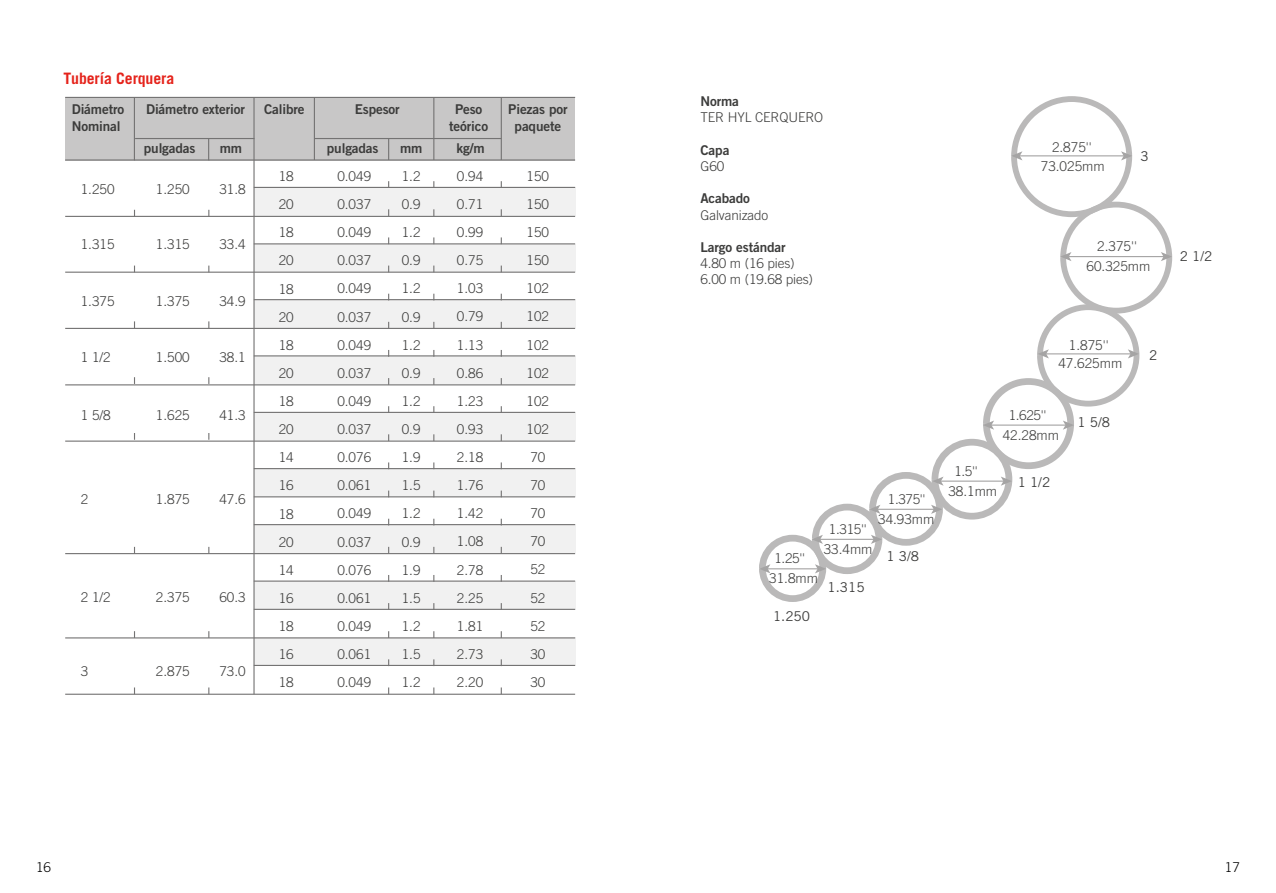
<style>
.page{position:relative;width:1276px;height:893px;background:#fff}
.page>*{position:absolute;margin:0;border:0;box-sizing:border-box;transform-origin:0 0}
.t1{font:700 15.75px "Trade Gothic";letter-spacing:-.005em;color:#e5231b}
.t2{font:300 13.5px/28.1px "Trade Gothic";color:#3c3c3b;text-align:justify}
.t3{font:13.5px/16.2px "Trade Gothic Bold Two";letter-spacing:-.01em;color:#3c3c3b;text-align:center}
.t4{font:13.5px "Trade Gothic";color:#3c3c3b}
.t5{font:300 13.5px "Trade Gothic";color:#000}
</style>
<div class="page">
<div style="left:65px;top:97px;width:510px;height:64px;background:#c8c7c7"></div>
<div style="left:254px;top:187px;width:321px;height:29px;background:#f1f1f1"></div>
<div style="left:254px;top:244px;width:321px;height:27px;background:#f1f1f1"></div>
<div style="left:254px;top:300px;width:321px;height:28px;background:#f1f1f1"></div>
<div style="left:254px;top:356px;width:321px;height:28px;background:#f1f1f1"></div>
<div style="left:254px;top:412px;width:321px;height:29px;background:#f1f1f1"></div>
<div style="left:254px;top:525px;width:321px;height:28px;background:#f1f1f1"></div>
<div style="left:254px;top:469px;width:321px;height:28px;background:#f1f1f1"></div>
<div style="left:254px;top:581px;width:321px;height:28px;background:#f1f1f1"></div>
<div style="left:254px;top:637px;width:321px;height:28px;background:#f1f1f1"></div>
<div style="left:869px;top:472px;width:74px;height:74px;border:7px solid #bab9b9;border-radius:50%"></div>
<div style="left:1060px;top:202px;width:112px;height:112px;border:6px solid #bab9b9;border-radius:50%"></div>
<div style="left:1037px;top:304px;width:102px;height:103px;border:6px solid #bab9b9;border-radius:50%"></div>
<div style="left:1011px;top:96px;width:121px;height:121px;border:6px solid #bab9b9;border-radius:50%"></div>
<div style="left:983px;top:378px;width:91px;height:91px;border:7px solid #bab9b9;border-radius:50%"></div>
<div style="left:931px;top:439px;width:81px;height:81px;border:7px solid #bab9b9;border-radius:50%"></div>
<div style="left:812px;top:504px;width:70px;height:70px;border:7px solid #bab9b9;border-radius:50%"></div>
<div style="left:759px;top:535px;width:67px;height:67px;border:7px solid #bab9b9;border-radius:50%"></div>
<hr style="left:877px;top:509px;width:57px;height:1px;background:#a5a4a4">
<svg style="left:869px;top:505px;width:11px;height:9px"></svg>
<svg style="left:931px;top:505px;width:11px;height:9px"></svg>
<hr style="left:1068px;top:256px;width:96px;height:1px;background:#a5a4a4">
<svg style="left:1060px;top:252px;width:11px;height:9px"></svg>
<svg style="left:1161px;top:252px;width:11px;height:9px"></svg>
<hr style="left:1019px;top:155px;width:105px;height:1px;background:#a5a4a4">
<svg style="left:1011px;top:151px;width:11px;height:9px"></svg>
<svg style="left:1121px;top:151px;width:11px;height:9px"></svg>
<hr style="left:1045px;top:353px;width:86px;height:1px;background:#a5a4a4">
<svg style="left:1037px;top:349px;width:12px;height:9px"></svg>
<svg style="left:1127px;top:349px;width:12px;height:9px"></svg>
<hr style="left:991px;top:425px;width:75px;height:1px;background:#a5a4a4">
<svg style="left:983px;top:420px;width:11px;height:10px"></svg>
<svg style="left:1062px;top:420px;width:12px;height:10px"></svg>
<hr style="left:940px;top:481px;width:64px;height:1px;background:#a5a4a4">
<svg style="left:932px;top:477px;width:11px;height:9px"></svg>
<svg style="left:1000px;top:477px;width:12px;height:9px"></svg>
<hr style="left:819px;top:539px;width:55px;height:1px;background:#a5a4a4">
<svg style="left:811px;top:535px;width:12px;height:9px"></svg>
<svg style="left:871px;top:535px;width:11px;height:9px"></svg>
<hr style="left:767px;top:568px;width:51px;height:1px;background:#a5a4a4">
<svg style="left:759px;top:564px;width:11px;height:9px"></svg>
<svg style="left:815px;top:564px;width:11px;height:9px"></svg>
<hr style="left:65px;top:272px;width:510px;height:1px;background:#747373">
<hr style="left:65px;top:159px;width:510px;height:2px;background:#747373">
<hr style="left:65px;top:97px;width:510px;height:1px;background:#747373">
<hr style="left:254px;top:187px;width:321px;height:1px;background:#747373">
<hr style="left:254px;top:243px;width:321px;height:1px;background:#747373">
<hr style="left:254px;top:299px;width:321px;height:1px;background:#747373">
<hr style="left:254px;top:355px;width:321px;height:1px;background:#747373">
<hr style="left:254px;top:412px;width:321px;height:1px;background:#747373">
<hr style="left:254px;top:468px;width:321px;height:1px;background:#747373">
<hr style="left:254px;top:496px;width:321px;height:1px;background:#747373">
<hr style="left:254px;top:524px;width:321px;height:1px;background:#747373">
<hr style="left:254px;top:580px;width:321px;height:2px;background:#747373">
<hr style="left:254px;top:609px;width:321px;height:1px;background:#747373">
<hr style="left:254px;top:665px;width:321px;height:1px;background:#747373">
<hr style="left:65px;top:216px;width:510px;height:1px;background:#747373">
<hr style="left:65px;top:328px;width:510px;height:1px;background:#747373">
<hr style="left:65px;top:384px;width:510px;height:1px;background:#747373">
<hr style="left:65px;top:553px;width:510px;height:1px;background:#747373">
<hr style="left:65px;top:637px;width:510px;height:1px;background:#747373">
<hr style="left:65px;top:694px;width:510px;height:1px;background:#747373">
<hr style="left:65px;top:441px;width:510px;height:1px;background:#747373">
<hr style="left:253px;top:97px;width:2px;height:597px;background:#747373">
<hr style="left:135px;top:138px;width:119px;height:1px;background:#747373">
<hr style="left:314px;top:138px;width:187px;height:1px;background:#747373">
<hr style="left:134px;top:97px;width:1px;height:63px;background:#747373">
<hr style="left:314px;top:97px;width:1px;height:63px;background:#747373">
<svg style="left:134px;top:160px;width:1px;height:280px"></svg>
<svg style="left:208px;top:139px;width:1px;height:301px"></svg>
<svg style="left:134px;top:631px;width:1px;height:63px"></svg>
<svg style="left:208px;top:631px;width:1px;height:63px"></svg>
<svg style="left:388px;top:139px;width:1px;height:555px"></svg>
<svg style="left:433px;top:160px;width:1px;height:534px"></svg>
<svg style="left:501px;top:160px;width:1px;height:534px"></svg>
<hr style="left:433px;top:97px;width:1px;height:63px;background:#747373">
<hr style="left:501px;top:97px;width:1px;height:63px;background:#747373">
<p class="t1" style="left:63px;top:69px;width:112px">Tubería Cerquera</p>
<p class="t3" style="left:72px;top:101px;width:54px;text-align:left">Diámetro<br>Nominal</p>
<p class="t3" style="left:146px;top:101px;width:100px">Diámetro exterior</p>
<p class="t3" style="left:355px;top:101px;width:46px">Espesor</p>
<p class="t3" style="left:449px;top:101px;width:41px">Peso teórico</p>
<p class="t3" style="left:508px;top:101px;width:61px">Piezas por paquete</p>
<p class="t3" style="left:144px;top:140px;width:53px">pulgadas</p>
<p class="t3" style="left:220px;top:140px;width:24px">mm</p>
<p class="t3" style="left:327px;top:140px;width:53px">pulgadas</p>
<p class="t3" style="left:400px;top:140px;width:24px">mm</p>
<p class="t3" style="left:456px;top:140px;width:30px">kg/m</p>
<p class="t3" style="left:264px;top:101px;width:42px">Calibre</p>
<p class="t2" style="left:81px;top:175px;width:35px">1.250</p>
<p class="t2" style="left:81px;top:230px;width:35px">1.315</p>
<p class="t2" style="left:81px;top:287px;width:35px">1.375</p>
<p class="t2" style="left:81px;top:343px;width:32px">1 1/2</p>
<p class="t2" style="left:81px;top:401px;width:32px">1 5/8</p>
<p class="t2" style="left:81px;top:485px;width:9px">2</p>
<p class="t2" style="left:81px;top:583px;width:32px">2 1/2</p>
<p class="t2" style="left:81px;top:657px;width:9px">3</p>
<p class="t2" style="left:156px;top:175px;width:35px">1.250</p>
<p class="t2" style="left:219px;top:175px;width:28px">31.8</p>
<p class="t2" style="left:156px;top:230px;width:35px">1.315</p>
<p class="t2" style="left:219px;top:230px;width:28px">33.4</p>
<p class="t2" style="left:156px;top:287px;width:35px">1.375</p>
<p class="t2" style="left:219px;top:287px;width:28px">34.9</p>
<p class="t2" style="left:156px;top:343px;width:35px">1.500</p>
<p class="t2" style="left:219px;top:343px;width:28px">38.1</p>
<p class="t2" style="left:156px;top:401px;width:35px">1.625</p>
<p class="t2" style="left:219px;top:401px;width:28px">41.3</p>
<p class="t2" style="left:156px;top:485px;width:35px">1.875</p>
<p class="t2" style="left:219px;top:485px;width:28px">47.6</p>
<p class="t2" style="left:156px;top:583px;width:35px">2.375</p>
<p class="t2" style="left:156px;top:657px;width:35px">2.875</p>
<p class="t2" style="left:219px;top:583px;width:28px">60.3</p>
<p class="t2" style="left:219px;top:657px;width:28px">73.0</p>
<p class="t2" style="left:279px;top:162px;width:17px">18<br>20<br>18<br>20<br>18<br>20<br>18<br>20<br>18<br>20<br>14<br>16<br>18<br>20<br>14<br>16<br>18<br>16<br>18</p>
<p class="t2" style="left:337px;top:162px;width:35px">0.049<br>0.037<br>0.049<br>0.037<br>0.049<br>0.037<br>0.049<br>0.037<br>0.049<br>0.037<br>0.076<br>0.061<br>0.049<br>0.037<br>0.076<br>0.061<br>0.049<br>0.061<br>0.049</p>
<p class="t2" style="left:402px;top:162px;width:20px">1.2<br>0.9<br>1.2<br>0.9<br>1.2<br>0.9<br>1.2<br>0.9<br>1.2<br>0.9<br>1.9<br>1.5<br>1.2<br>0.9<br>1.9<br>1.5<br>1.2<br>1.5<br>1.2</p>
<p class="t2" style="left:457px;top:162px;width:28px">0.94<br>0.71<br>0.99<br>0.75<br>1.03<br>0.79<br>1.13<br>0.86<br>1.23<br>0.93<br>2.18<br>1.76<br>1.42<br>1.08<br>2.78<br>2.25<br>1.81<br>2.73<br>2.20</p>
<p class="t2" style="left:526px;top:162px;width:24px;text-align:left">150<br>150<br>150<br>150<br>102<br>102<br>102<br>102<br>102<br>102<br>70<br>70<br>70<br>70<br>52<br>52<br>52<br>30<br>30</p>
<p class="t3" style="left:700px;top:93px;width:40px">Norma</p>
<p class="t2" style="left:700px;top:103px;width:124px">TER HYL CERQUERO</p>
<p class="t3" style="left:700px;top:142px;width:30px">Capa</p>
<p class="t2" style="left:700px;top:152px;width:25px">G60</p>
<p class="t3" style="left:700px;top:190px;width:51px">Acabado</p>
<p class="t2" style="left:700px;top:201px;width:69px">Galvanizado</p>
<p class="t3" style="left:700px;top:239px;width:87px">Largo estándar</p>
<p class="t2" style="left:700px;top:255px;width:114px;line-height:16.2px">4.80 m (16 pies)<br>6.00 m (19.68 pies)</p>
<p class="t2" style="left:1041px;top:137px;width:65px;line-height:19.3px;text-align:center">2.875''<br>73.025mm</p>
<p class="t4" style="left:1140px;top:148px;width:10px">3</p>
<p class="t2" style="left:1086px;top:237px;width:65px;line-height:19.3px;text-align:center">2.375''<br>60.325mm</p>
<p class="t2" style="left:1069px;top:331px;width:41px">1.875''</p>
<p class="t2" style="left:1058px;top:349px;width:65px">47.625mm</p>
<p class="t2" style="left:888px;top:485px;width:39px">1.375''</p>
<p class="t2" style="left:878px;top:505px;width:58px">34.93mm</p>
<p class="t2" style="left:824px;top:519px;width:50px;line-height:20px;text-align:center">1.315''<br>33.4mm</p>
<p class="t4" style="left:886px;top:548px;width:34px">1 3/8</p>
<p class="t2" style="left:769px;top:548px;width:50px;line-height:20px;text-align:center">1.25''<br>31.8mm</p>
<p class="t4" style="left:827px;top:579px;width:39px">1.315</p>
<p class="t4" style="left:773px;top:608px;width:39px">1.250</p>
<p class="t2" style="left:1008px;top:401px;width:39px">1.625''</p>
<p class="t2" style="left:1002px;top:421px;width:58px">42.28mm</p>
<p class="t2" style="left:954px;top:457px;width:25px">1.5''</p>
<p class="t2" style="left:948px;top:477px;width:50px">38.1mm</p>
<p class="t4" style="left:1017px;top:474px;width:34px">1 1/2</p>
<p class="t4" style="left:1077px;top:414px;width:34px">1 5/8</p>
<p class="t4" style="left:1149px;top:347px;width:10px">2</p>
<p class="t4" style="left:1180px;top:248px;width:34px">2 1/2</p>
<p class="t5" style="left:36px;top:859px;width:17px">16</p>
<p class="t5" style="left:1225px;top:859px;width:17px">17</p>
</div>
